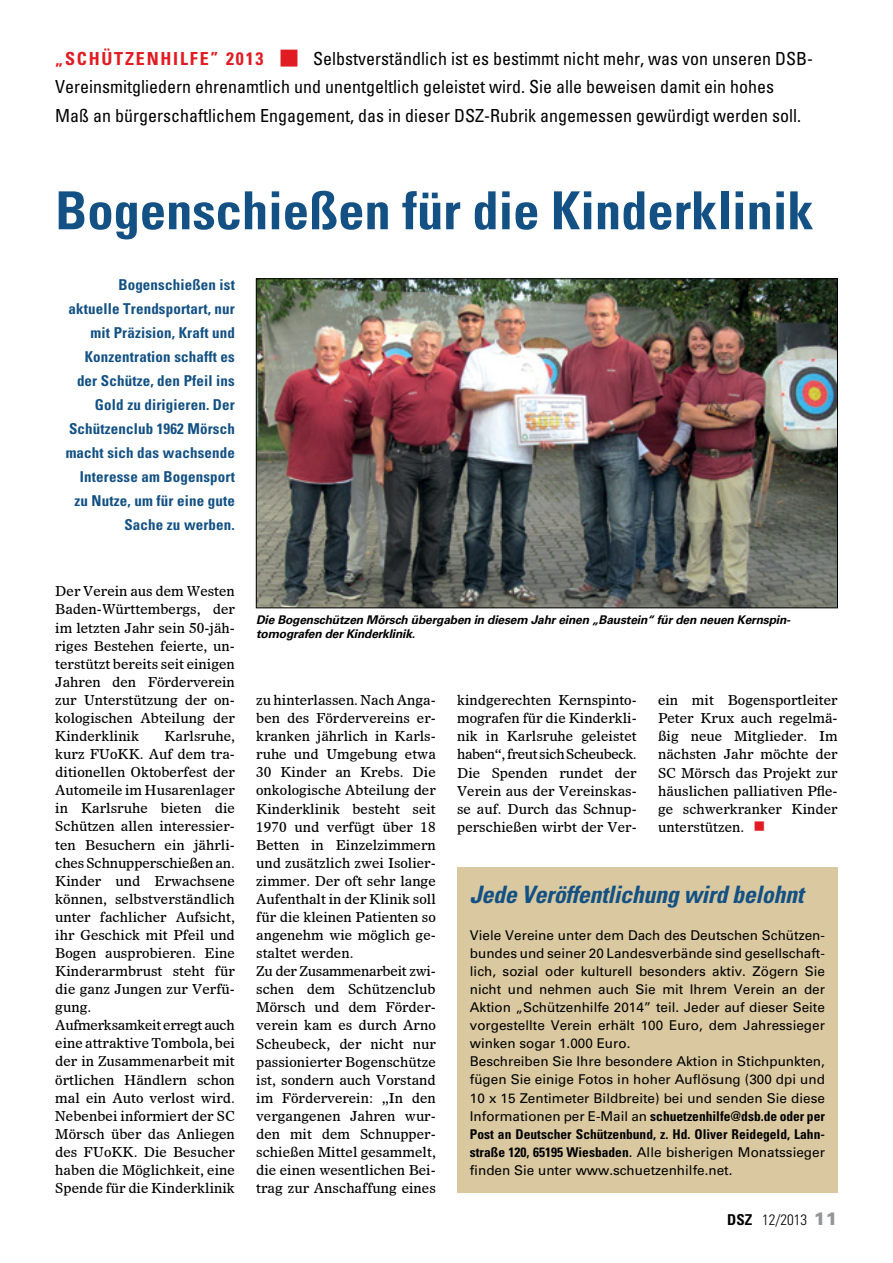
<style>
.page{position:relative;width:893px;height:1263px;background:#fff}
.page>*{position:absolute;margin:0;border:0;box-sizing:border-box;transform-origin:0 0}
.t1{font:700 condensed 52.5px "Univers LT Std";color:#135184}
.t2{font:italic 700 condensed 24px "Univers LT Std";letter-spacing:-.015em;color:#135184}
.t3{font:condensed 18px/28.5px "Univers LT Std";color:#000}
.t4{font:700 condensed 18px "Univers LT Std";letter-spacing:.1em;color:#e11b22}
.t5{font:700 condensed 15px/24px "Univers LT Std";letter-spacing:.01em;color:#135184;text-align:right}
.t6{font:300 condensed 15px "Univers LT Std";color:#000}
.t7{font:13.5px/18.1px "Dutch 811 BT Roman D";color:#000;text-align:justify}
.t8{font:13.5px/18.1px "Univers LT Std";color:#000}
.t9{font:italic 700 12px/13.8px "Univers LT Std";letter-spacing:-.015em;color:#000}
.s1{font-weight:700;font-stretch:condensed}
.s2{font-weight:700}
.s3{font-weight:900;font-stretch:normal;font-size:18px;color:#939598}
</style>
<div class="page">
<img style="left:258px;top:281px;width:578px;height:325px">
<div style="left:457px;top:867px;width:381px;height:326px;background:#dac9a0"></div>
<h3 class="t4" style="left:55px;top:47px;width:210px">„Schützen hilfe” 2013</h3>
<p class="t3" style="left:55px;top:44px;width:759px;text-indent:258px">Selbstverständlich ist es bestimmt nicht mehr, was von unseren DSB-<br>Vereinsmitgliedern ehrenamtlich und unentgeltlich geleistet wird. Sie alle beweisen damit ein hohes<br>Maß an bürgerschaftlichem Engagement, das in dieser DSZ-Rubrik angemessen gewürdigt werden soll.</p>
<h1 class="t1" style="left:55px;top:178px;width:760px">Bogenschießen für die Kinderklinik</h1>
<p class="t5" style="left:66px;top:272px;width:171px">Bogenschießen ist aktuelle Trendsportart, nur mit Präzision, Kraft und<br>Konzentration schafft es der Schütze, den Pfeil ins<br>Gold zu dirigieren. Der<br>Schützenclub 1962 Mörsch macht sich das wachsende<br>Interesse am Bogensport zu Nutze, um für eine gute<br>Sache zu werben.</p>
<p class="t7" style="left:55px;top:582px;width:181px">Der Verein aus dem Westen Baden-Württembergs, der im letzten Jahr sein 50-jäh&shy;riges Bestehen feierte, un&shy;terstützt bereits seit einigen Jahren den Förderverein zur Unterstützung der on&shy;kologischen Abteilung der Kinderklinik</p>
<p class="t7" style="left:55px;top:727px;width:181px;text-align:left;text-indent:109px">Karlsruhe, kurz FUoKK. Auf dem tra&shy;ditionellen Oktoberfest der<br>Automeile im Husarenlager in Karlsruhe bieten die<br>Schützen allen interessier&shy;ten Besuchern ein jährli&shy;ches Schnupperschießen an.<br>Kinder und Erwachsene können, selbstverständlich unter fachlicher Aufsicht, ihr Geschick mit Pfeil und<br>Bogen ausprobieren. Eine<br>Kinderarmbrust steht für die ganz Jungen zur Verfü&shy;gung.<br>Aufmerksamkeit erregt auch eine attraktive Tombola, bei der in Zusammenarbeit mit örtlichen Händlern schon mal ein Auto verlost wird.<br>Nebenbei informiert der SC<br>Mörsch über das Anliegen des FUoKK. Die Besucher haben die Möglichkeit, eine<br>Spende für die Kinderklinik</p>
<p class="t9" style="left:256px;top:613px;width:536px">Die Bogenschützen Mörsch übergaben in diesem Jahr einen „Baustein“ für den neuen Kernspin&shy;tomografen der Kinderklinik.</p>
<p class="t7" style="left:256px;top:691px;width:181px;text-align:left">zu hinterlassen. Nach Anga&shy;ben des Fördervereins er&shy;kranken jährlich in Karls&shy;ruhe und Umgebung etwa<br>30 Kinder an Krebs. Die onkologische Abteilung der<br>Kinderklinik besteht seit<br>1970 und verfügt über 18<br>Betten in Einzelzimmern und zusätzlich zwei Isolier&shy;zimmer. Der oft sehr lange<br>Aufenthalt in der Klinik soll für die kleinen Patienten so angenehm wie möglich ge&shy;staltet werden.<br>Zu der Zusammenarbeit zwi&shy;schen dem Schützenclub<br>Mörsch und dem Förder&shy;verein kam es durch Arno<br>Scheubeck, der nicht nur passionierter Bogenschütze ist, sondern auch Vorstand im Förderverein: „In den vergangenen Jahren wur&shy;den mit dem Schnupper&shy;schießen Mittel gesammelt, die einen wesentlichen Bei&shy;trag zur Anschaffung eines</p>
<p class="t7" style="left:457px;top:691px;width:181px">kindgerechten Kernspinto&shy;mografen für die Kinderkli&shy;nik in Karlsruhe geleistet haben“, freut sich Scheubeck.<br>Die Spenden rundet der Verein aus der Vereinskas&shy;se auf. Durch das Schnup&shy;perschießen wirbt der Ver-</p>
<p class="t7" style="left:658px;top:691px;width:181px">ein mit Bogensportleiter Peter Krux auch regelmä&shy;ßig neue Mitglieder. Im nächsten Jahr möchte der SC Mörsch das Projekt zur häuslichen palliativen Pfle&shy;ge schwerkranker Kinder unterstützen.</p>
<h2 class="t2" style="left:470px;top:880px;width:335px">Jede Veröffentlichung wird belohnt</h2>
<p class="t8" style="left:470px;top:926px;width:357px">Viele Vereine unter dem Dach des Deutschen Schützen&shy;bundes und seiner 20 Landesverbände sind gesellschaft&shy;lich, sozial oder kulturell besonders aktiv. Zögern Sie nicht und nehmen auch Sie mit Ihrem Verein an der Aktion „Schützenhilfe 2014” teil. Jeder auf dieser Seite vorgestellte Verein erhält 100 Euro, dem Jahressieger winken sogar 1.000 Euro.<br>Beschreiben Sie Ihre besondere Aktion in Stichpunkten, fügen Sie einige Fotos in hoher Auflösung (300 dpi und 10 x 15 Zentimeter Bildbreite) bei und senden Sie diese Informationen per E-Mail an <span class="s1">schuetzenhilfe@dsb.de oder per Post an Deutscher Schützenbund, z. Hd. Oliver Reidegeld, Lahn&shy;straße 120, 65195 Wiesbaden</span>. Alle bisherigen Monatssieger finden Sie unter www.schuetzenhilfe.net.</p>
<p class="t6" style="left:727px;top:1211px;width:112px"><span class="s2">DSZ</span> 12/2013 <span class="s3">11</span></p>
</div>
